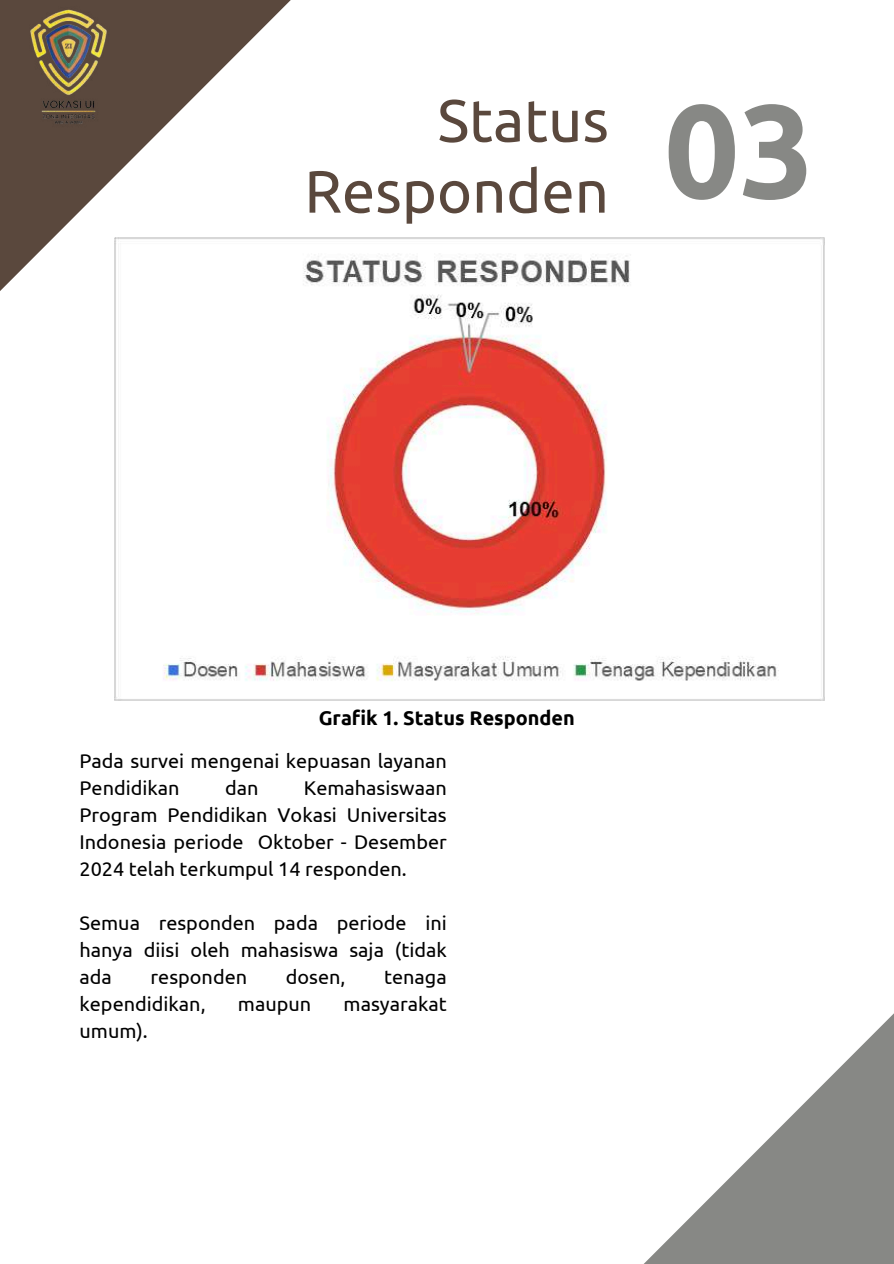
<style>
.page{position:relative;width:894px;height:1264px;background:#fff}
.page>*{position:absolute;margin:0;border:0;box-sizing:border-box;transform-origin:0 0}
.t1{font:700 132.3px "Ubuntu";color:#878885}
.t2{font:59.55px/70.8px "Ubuntu";color:#5a483d;text-align:right}
.t3{font:19.8px/27px "Ubuntu";color:#000;text-align:justify}
.t4{font:700 19.8px "Ubuntu";color:#000}
</style>
<div class="page">
<svg style="left:0;top:0;width:291px;height:291px"></svg>
<svg style="left:645px;top:1014px;width:248px;height:249px"></svg>
<img style="left:0;top:0;width:135px;height:135px">
<img style="left:114px;top:237px;width:710px;height:464px">
<h2 class="t2" style="left:304px;top:84px;width:306px">Status<br>Responden</h2>
<h1 class="t1" style="left:664px;top:75px;width:152px">03</h1>
<p class="t4" style="left:318px;top:707px;width:258px">Grafik 1. Status Responden</p>
<p class="t3" style="left:79px;top:746px;width:368px">Pada survei mengenai kepuasan layanan<br>Pendidikan</p>
<p class="t3" style="left:79px;top:773px;width:368px;text-indent:224px">Kemahasiswaan Program Pendidikan Vokasi Universitas Indonesia periode Oktober - Desember 2024 telah terkumpul 14 responden.</p>
<p class="t3" style="left:79px;top:908px;width:368px">Semua responden pada periode ini hanya diisi oleh mahasiswa saja (tidak ada</p>
<p class="t3" style="left:225px;top:773px;width:35px">dan</p>
<p class="t3" style="left:151px;top:962px;width:98px">responden</p>
<p class="t3" style="left:286px;top:962px;width:61px">dosen,</p>
<p class="t3" style="left:384px;top:962px;width:64px">tenaga</p>
<p class="t3" style="left:79px;top:989px;width:127px">kependidikan,</p>
<p class="t3" style="left:238px;top:989px;width:75px">maupun</p>
<p class="t3" style="left:343px;top:989px;width:105px">masyarakat</p>
<p class="t3" style="left:79px;top:1016px;width:70px">umum).</p>
</div>
